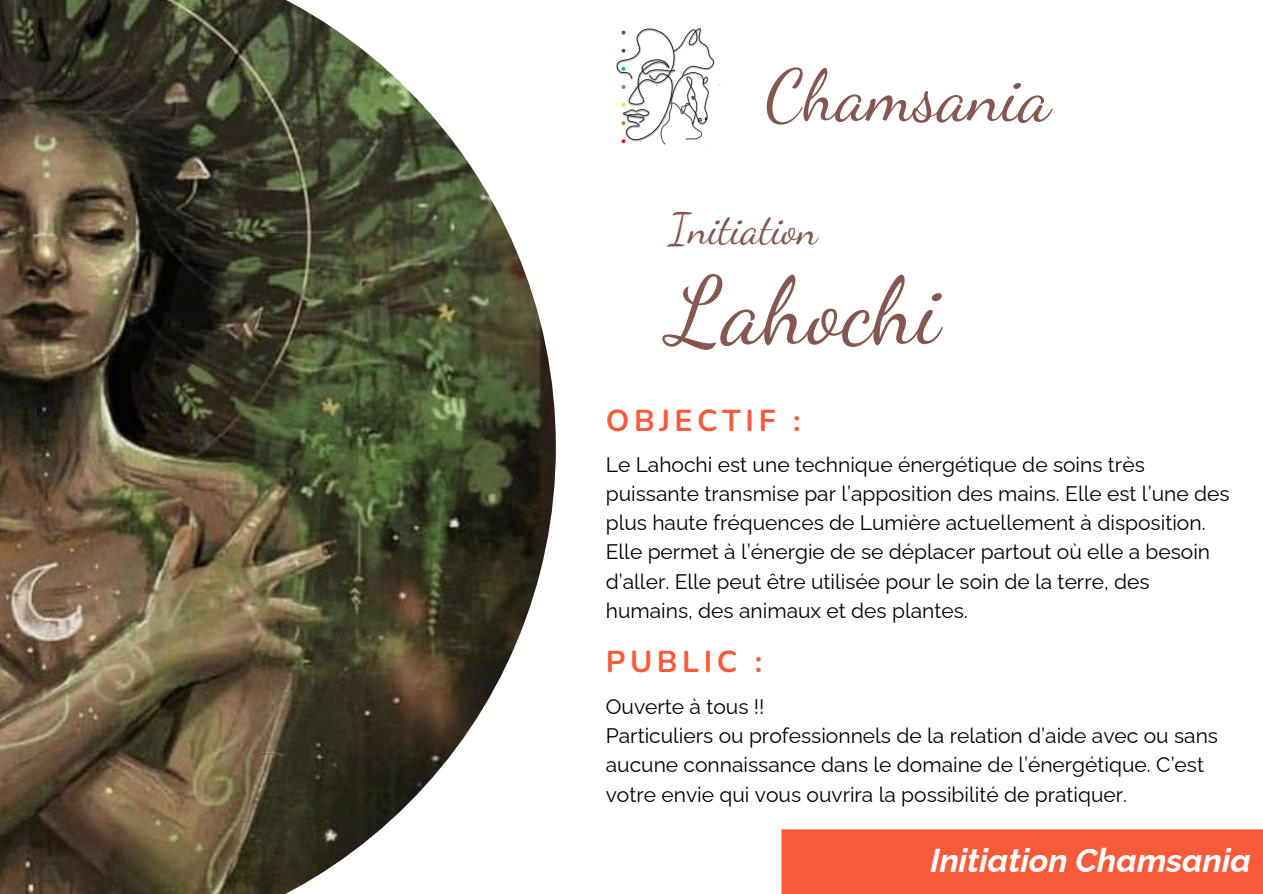
<style>
.page{position:relative;width:1263px;height:894px;background:#fff}
.page>*{position:absolute;margin:0;border:0;box-sizing:border-box;transform-origin:0 0}
.t1{font:93.9px "Dancing Script";color:#845850}
.t2{font:71.1px "Dancing Script";color:#845850}
.t3{font:42.6px "Dancing Script";color:#845850}
.t4{font:italic 700 33px "Raleway";color:#fff}
.t5{font:700 30.15px "Nunito";letter-spacing:.15em;color:#f85b3b}
.t6{font:21px/29.2px "Raleway";color:#000}
</style>
<div class="page">
<img style="left:616px;top:28px;width:105px;height:119px">
<img style="left:0;top:0;width:556px;height:893px">
<div style="left:781px;top:829px;width:482px;height:64px;background:#f85b3b"></div>
<h1 class="t2" style="left:765px;top:54px;width:287px">Chamsania</h1>
<h2 class="t3" style="left:669px;top:204px;width:150px">Initiation</h2>
<p class="t1" style="left:669px;top:255px;width:272px">Lahochi</p>
<h3 class="t5" style="left:606px;top:400px;width:196px">OBJECTIF :</h3>
<p class="t6" style="left:606px;top:449px;width:625px">Le Lahochi est une technique énergétique de soins très puissante transmise par l’apposition des mains. Elle est l’une des plus haute fréquences de Lumière actuellement à disposition.<br>Elle permet à l’énergie de se déplacer partout où elle a besoin d’aller. Elle peut être utilisée pour le soin de la terre, des humains, des animaux et des plantes.</p>
<h4 class="t5" style="left:606px;top:641px;width:158px">PUBLIC :</h4>
<h4 class="t6" style="left:606px;top:691px;width:160px">Ouverte à tous !!</h4>
<p class="t6" style="left:606px;top:720px;width:614px">Particuliers ou professionnels de la relation d’aide avec ou sans aucune connaissance dans le domaine de l’énergétique. C’est votre envie qui vous ouvrira la possibilité de pratiquer.</p>
<p class="t4" style="left:930px;top:840px;width:322px">Initiation Chamsania</p>
</div>
